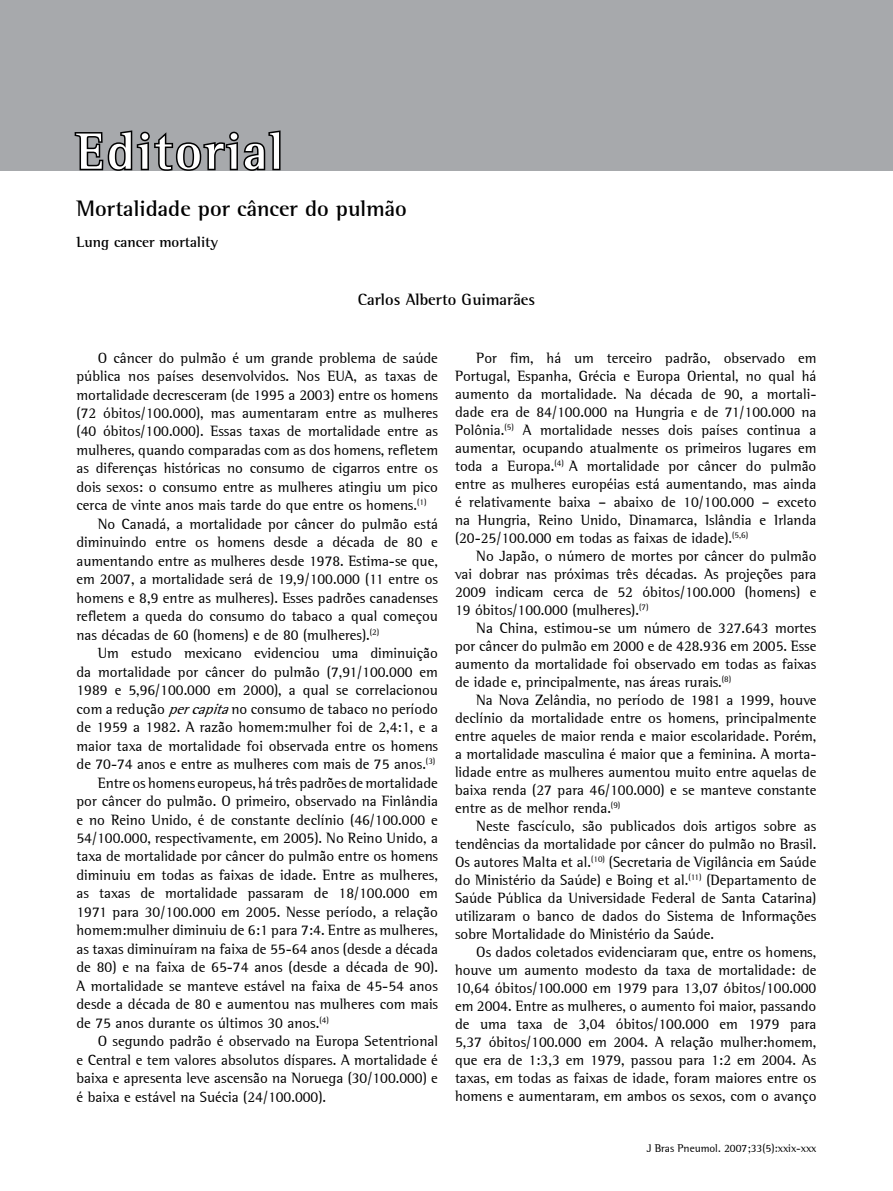
<style>
.page{position:relative;width:893px;height:1191px;background:#fff}
.page>*{position:absolute;margin:0;border:0;box-sizing:border-box;transform-origin:0 0}
.t1{font:700 51.75px "Libre Semi Serif S Si";letter-spacing:.05em;color:#fff}
.t2{font:700 22.5px "Libre Semi Serif S Si";color:#000}
.t3{font:700 16.5px "Libre Semi Serif S Si";color:#000}
.t4{font:15px/18px "Libre Semi Serif S Si";color:#000;text-align:justify}
.t5{font:700 15px "Libre Semi Serif S Si";color:#000}
.t6{font:11.25px "Libre Semi Serif S Si";color:#000}
.s1{font-style:italic}
</style>
<div class="page">
<div style="left:0;top:0;width:893px;height:170px;background:#a7a9ac"></div>
<svg style="left:73px;top:130px;width:209px;height:41px"></svg>
<h1 class="t1" style="left:77px;top:120px;width:208px">Editorial</h1>
<h2 class="t2" style="left:77px;top:195px;width:332px">Mortalidade por câncer do pulmão</h2>
<p class="t5" style="left:77px;top:233px;width:143px">Lung cancer mortality</p>
<p class="t3" style="left:358px;top:290px;width:179px">Carlos Alberto Guimarães</p>
<p class="t4" style="left:98px;top:348px;width:342px">O câncer do pulmão é um grande problema de saúde</p>
<p class="t4" style="left:77px;top:367px;width:363px">pública nos países desenvolvidos. Nos EUA, as taxas de</p>
<p class="t4" style="left:77px;top:385px;width:363px">mortalidade decresceram (de 1995 a 2003) entre os homens</p>
<p class="t4" style="left:77px;top:404px;width:363px">(72 óbitos/100.000), mas aumentaram entre as mulheres</p>
<p class="t4" style="left:77px;top:422px;width:363px">(40 óbitos/100.000). Essas taxas de mortalidade entre as</p>
<p class="t4" style="left:77px;top:441px;width:363px">mulheres, quando comparadas com as dos homens, refletem</p>
<p class="t4" style="left:77px;top:459px;width:363px">as diferenças históricas no consumo de cigarros entre os</p>
<p class="t4" style="left:77px;top:478px;width:363px">dois sexos: o consumo entre as mulheres atingiu um pico</p>
<p class="t4" style="left:77px;top:496px;width:351px">cerca de vinte anos mais tarde do que entre os homens.<sup>(1)</sup></p>
<p class="t4" style="left:98px;top:515px;width:342px">No Canadá, a mortalidade por câncer do pulmão está</p>
<p class="t4" style="left:77px;top:533px;width:363px">diminuindo entre os homens desde a década de 80 e</p>
<p class="t4" style="left:77px;top:551px;width:363px">aumentando entre as mulheres desde 1978. Estima-se que,</p>
<p class="t4" style="left:77px;top:570px;width:363px">em 2007, a mortalidade será de 19,9/100.000 (11 entre os</p>
<p class="t4" style="left:77px;top:588px;width:363px">homens e 8,9 entre as mulheres). Esses padrões canadenses</p>
<p class="t4" style="left:77px;top:607px;width:363px">refletem a queda do consumo do tabaco a qual começou</p>
<p class="t4" style="left:77px;top:625px;width:304px">nas décadas de 60 (homens) e de 80 (mulheres).<sup>(2)</sup></p>
<p class="t4" style="left:98px;top:644px;width:342px">Um estudo mexicano evidenciou uma diminuição</p>
<p class="t4" style="left:77px;top:662px;width:363px">da mortalidade por câncer do pulmão (7,91/100.000 em</p>
<p class="t4" style="left:77px;top:681px;width:363px">1989 e 5,96/100.000 em 2000), a qual se correlacionou</p>
<p class="t4" style="left:77px;top:699px;width:363px">com a redução <span class="s1">percapita</span>no consumo de tabaco no período</p>
<p class="t4" style="left:77px;top:718px;width:363px">de 1959 a 1982. A razão homem:mulher foi de 2,4:1, e a</p>
<p class="t4" style="left:77px;top:736px;width:363px">maior taxa de mortalidade foi observada entre os homens</p>
<p class="t4" style="left:77px;top:755px;width:360px">de 70-74 anos e entre as mulheres com mais de 75 anos.<sup>(3)</sup></p>
<p class="t4" style="left:98px;top:773px;width:342px">Entre os homens europeus, há três padrões de mortalidade</p>
<p class="t4" style="left:77px;top:792px;width:363px">por câncer do pulmão. O primeiro, observado na Finlândia</p>
<p class="t4" style="left:77px;top:810px;width:363px">e no Reino Unido, é de constante declínio (46/100.000 e</p>
<p class="t4" style="left:77px;top:829px;width:363px">54/100.000, respectivamente, em 2005). No Reino Unido, a</p>
<p class="t4" style="left:77px;top:847px;width:363px">taxa de mortalidade por câncer do pulmão entre os homens</p>
<p class="t4" style="left:77px;top:865px;width:363px">diminuiu em todas as faixas de idade. Entre as mulheres,</p>
<p class="t4" style="left:77px;top:884px;width:363px">as taxas de mortalidade passaram de 18/100.000 em</p>
<p class="t4" style="left:77px;top:902px;width:363px">1971 para 30/100.000 em 2005. Nesse período, a relação</p>
<p class="t4" style="left:77px;top:921px;width:363px">homem:mulher diminuiu de 6:1 para 7:4. Entre as mulheres,</p>
<p class="t4" style="left:77px;top:939px;width:363px">as taxas diminuíram na faixa de 55-64 anos (desde a década</p>
<p class="t4" style="left:77px;top:958px;width:363px">de 80) e na faixa de 65-74 anos (desde a década de 90).</p>
<p class="t4" style="left:77px;top:976px;width:363px">A mortalidade se manteve estável na faixa de 45-54 anos</p>
<p class="t4" style="left:77px;top:995px;width:363px">desde a década de 80 e aumentou nas mulheres com mais</p>
<p class="t4" style="left:77px;top:1013px;width:254px">de 75 anos durante os últimos 30 anos.<sup>(4)</sup></p>
<p class="t4" style="left:98px;top:1032px;width:342px">O segundo padrão é observado na Europa Setentrional</p>
<p class="t4" style="left:77px;top:1050px;width:363px">e Central e tem valores absolutos díspares. A mortalidade é</p>
<p class="t4" style="left:77px;top:1069px;width:363px">baixa e apresenta leve ascensão na Noruega (30/100.000) e</p>
<p class="t4" style="left:77px;top:1087px;width:251px">é baixa e estável na Suécia (24/100.000).</p>
<p class="t4" style="left:455px;top:348px;width:363px;text-indent:21px">Por fim, há um terceiro padrão, observado em Portugal, Espanha, Grécia e Europa Oriental, no qual há aumento da mortalidade. Na década de 90, a mortali&shy;dade era de 84/100.000 na Hungria e de 71/100.000 na Polônia.<sup>(5)</sup> A mortalidade nesses dois países continua a aumentar, ocupando atualmente os primeiros lugares em toda a Europa.<sup>(4)</sup> A mortalidade por câncer do pulmão entre as mulheres européias está aumentando, mas ainda é relativamente baixa – abaixo de 10/100.000 – exceto na Hungria, Reino Unido, Dinamarca, Islândia e Irlanda (20-25/100.000 em todas as faixas de idade).<sup>(5,6)</sup></p>
<p class="t4" style="left:455px;top:546px;width:363px;text-indent:21px">No Japão, o número de mortes por câncer do pulmão vai dobrar nas próximas três décadas. As projeções para 2009 indicam cerca de 52 óbitos/100.000 (homens) e 19 óbitos/100.000 (mulheres).<sup>(7)</sup></p>
<p class="t4" style="left:455px;top:618px;width:363px;text-indent:21px">Na China, estimou-se um número de 327.643 mortes por câncer do pulmão em 2000 e de 428.936 em 2005. Esse aumento da mortalidade foi observado em todas as faixas de idade e, principalmente, nas áreas rurais.<sup>(8)</sup></p>
<p class="t4" style="left:455px;top:690px;width:363px;text-indent:21px">Na Nova Zelândia, no período de 1981 a 1999, houve declínio da mortalidade entre os homens, principalmente entre aqueles de maior renda e maior escolaridade. Porém, a mortalidade masculina é maior que a feminina. A morta&shy;lidade entre as mulheres aumentou muito entre aquelas de baixa renda (27 para 46/100.000) e se manteve constante entre as de melhor renda.<sup>(9)</sup></p>
<p class="t4" style="left:455px;top:816px;width:363px;text-indent:21px">Neste fascículo, são publicados dois artigos sobre as tendências da mortalidade por câncer do pulmão no Brasil.<br>Os autores Malta et al.<sup>(10)</sup> (Secretaria de Vigilância em Saúde do Ministério da Saúde) e Boing et al.<sup>(11)</sup> (Departamento de Saúde Pública da Universidade Federal de Santa Catarina) utilizaram o banco de dados do Sistema de Informações sobre Mortalidade do Ministério da Saúde.</p>
<p class="t4" style="left:455px;top:942px;width:363px;text-indent:21px">Os dados coletados evidenciaram que, entre os homens, houve um aumento modesto da taxa de mortalidade: de 10,64 óbitos/100.000 em 1979 para 13,07 óbitos/100.000 em 2004. Entre as mulheres, o aumento foi maior, passando de uma taxa de 3,04 óbitos/100.000 em 1979 para 5,37 óbitos/100.000 em 2004. A relação mulher:homem, que era de 1:3,3 em 1979, passou para 1:2 em 2004. As taxas, em todas as faixas de idade, foram maiores entre os homens e aumentaram, em ambos os sexos, com o avanço</p>
<p class="t6" style="left:647px;top:1141px;width:171px">J Bras Pneumol. 2007;33(5):xxix-xxx</p>
</div>
